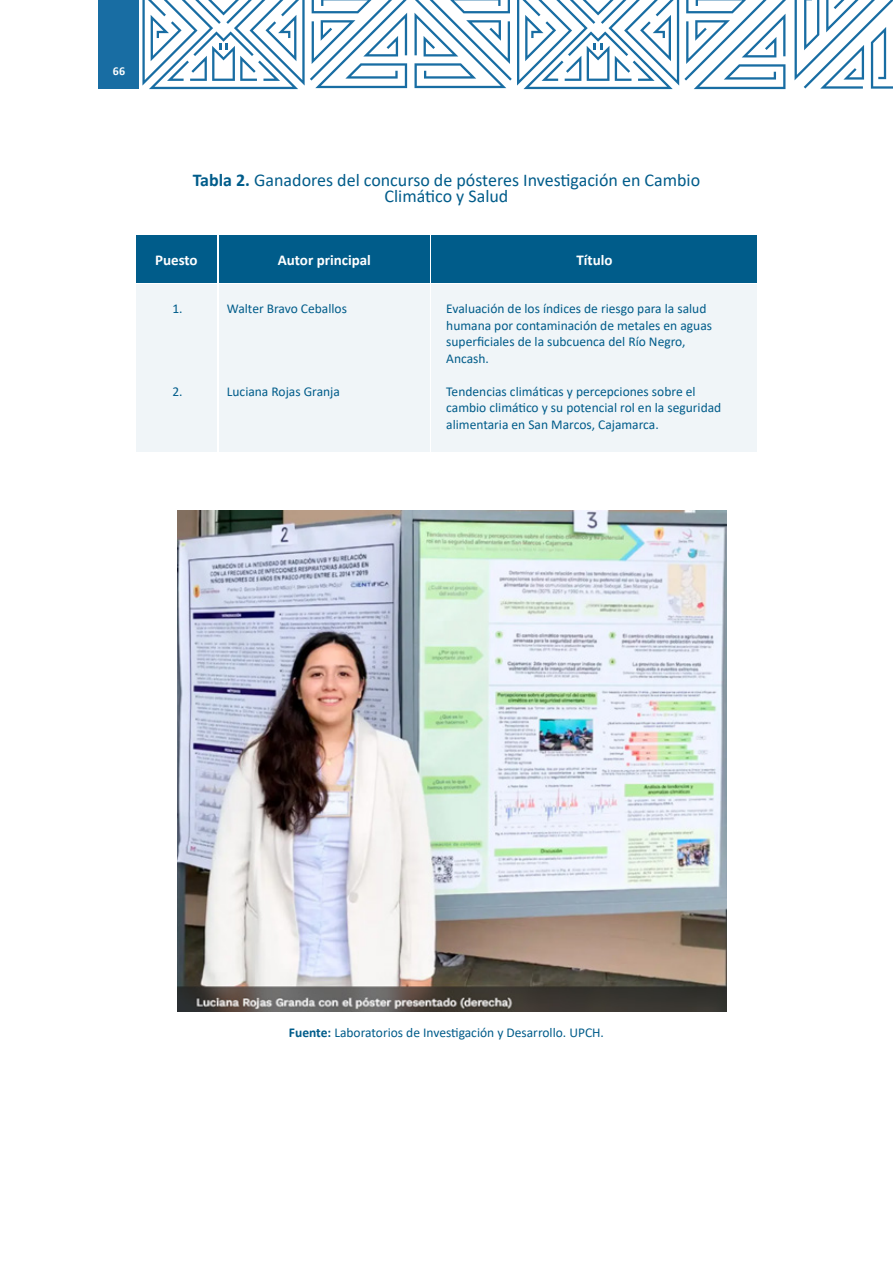
<style>
.page{position:relative;width:893px;height:1263px;background:#fff}
.page>*{position:absolute;margin:0;border:0;box-sizing:border-box;transform-origin:0 0}
.t1{font:18px/16.5px "Calibri";color:#005c8a;text-align:center}
.t2{font:700 15px "Calibri";color:#fff}
.t3{font:13.5px/16.5px "Calibri";color:#005c8a}
.t4{font:700 12px "Calibri";color:#fff}
.s1{font-weight:700}
</style>
<div class="page">
<div style="left:98px;top:0;width:40px;height:89px;background:#186da3"></div>
<svg style="left:142px;top:0;width:644px;height:89px"></svg>
<svg style="left:794px;top:0;width:99px;height:89px"></svg>
<div style="left:136px;top:285px;width:81px;height:167px;background:#f0f5f8"></div>
<div style="left:136px;top:235px;width:81px;height:47px;background:#005c8a"></div>
<div style="left:219px;top:285px;width:211px;height:167px;background:#f0f5f8"></div>
<div style="left:432px;top:285px;width:325px;height:167px;background:#f0f5f8"></div>
<div style="left:219px;top:235px;width:211px;height:47px;background:#005c8a"></div>
<div style="left:432px;top:235px;width:325px;height:47px;background:#005c8a"></div>
<img style="left:178px;top:510px;width:548px;height:501px">
<p class="t4" style="left:113px;top:63px;width:14px">66</p>
<p class="t1" style="left:193px;top:171px;width:509px"><span class="s1">Tabla 2.</span> Ganadores del concurso de pósteres Investigación en Cambio<br>Climático y Salud</p>
<p class="t2" style="left:155px;top:249px;width:44px">Puesto</p>
<p class="t3" style="left:172px;top:300px;width:12px">1.</p>
<p class="t3" style="left:172px;top:383px;width:12px">2.</p>
<p class="t2" style="left:278px;top:249px;width:95px">Autor principal</p>
<p class="t2" style="left:576px;top:249px;width:38px">Título</p>
<p class="t3" style="left:227px;top:300px;width:122px">Walter Bravo Ceballos</p>
<p class="t3" style="left:446px;top:300px;width:267px">Evaluación de los índices de riesgo para la salud humana por contaminación de metales en aguas superficiales de la subcuenca del Río Negro, Ancash.</p>
<p class="t3" style="left:446px;top:383px;width:277px">Tendencias climáticas y percepciones sobre el cambio climático y su potencial rol en la seguridad alimentaria en San Marcos, Cajamarca.</p>
<p class="t3" style="left:227px;top:383px;width:115px">Luciana Rojas Granja</p>
<p class="t3" style="left:289px;top:1024px;width:317px"><span class="s1">Fuente:</span> Laboratorios de Investigación y Desarrollo. UPCH.</p>
</div>
